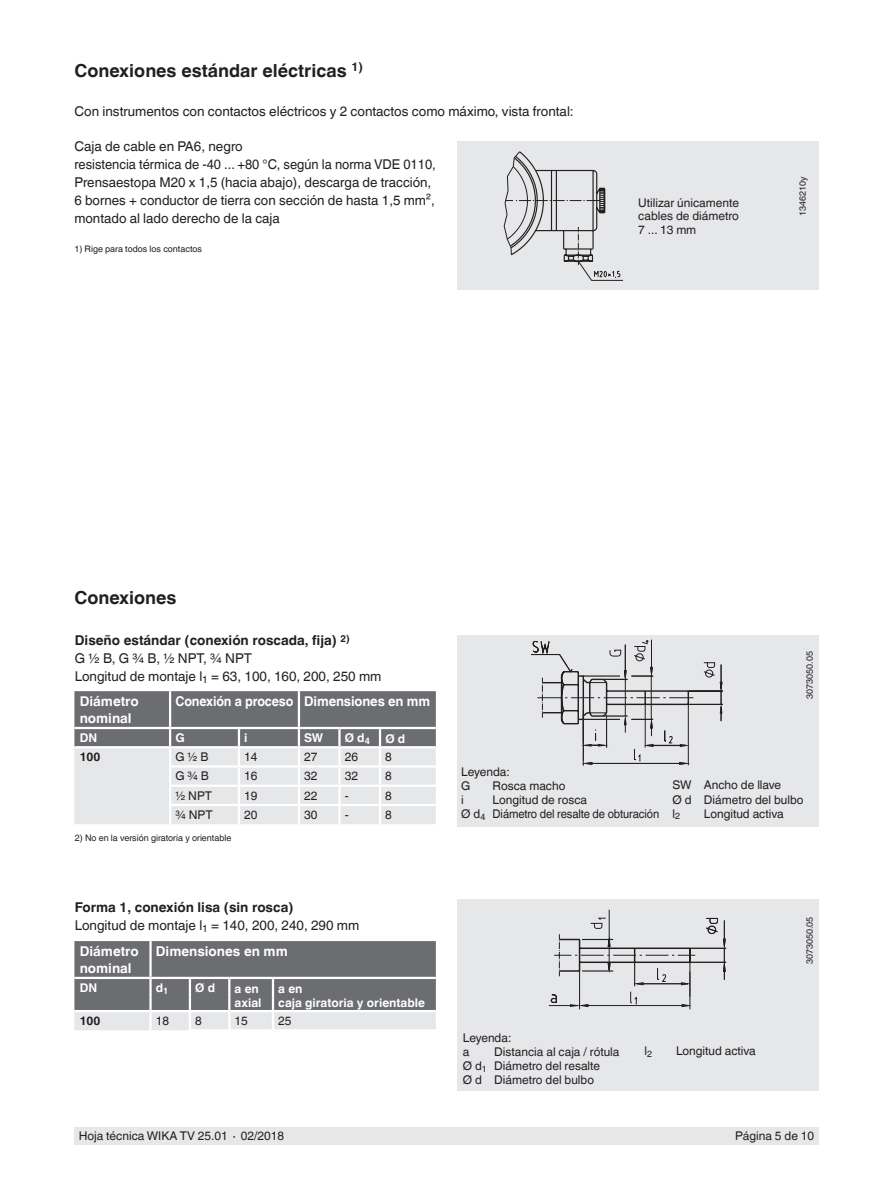
<style>
.page{position:relative;width:893px;height:1188px;background:#fff}
.page>*{position:absolute;margin:0;border:0;box-sizing:border-box;transform-origin:0 0}
.t1{font:700 18px "Helvetica World";color:#231f20}
.t2{font:13.5px/18px "Helvetica World";color:#231f20}
.t3{font:700 13.5px/16.5px "Helvetica World";color:#fff}
.t4{font:700 13.5px "Helvetica World";color:#fff;scale:.93 1}
.t5{font:12px/14.1px "Helvetica World";color:#231f20}
.t6{font:700 12px "Helvetica World";color:#fff}
.t7{font:700 12px "Helvetica World";color:#231f20}
.t8{font:9px "Helvetica World";color:#231f20}
.s1{font-weight:700}
</style>
<div class="page">
<div style="left:74px;top:1128px;width:745px;height:17px;background:#e6e7e9"></div>
<div style="left:457px;top:142px;width:362px;height:148px;background:#e6e7e9"></div>
<div style="left:458px;top:635px;width:361px;height:192px;background:#e6e7e9"></div>
<div style="left:458px;top:900px;width:361px;height:191px;background:#e6e7e9"></div>
<svg style="left:74px;top:941px;width:362px;height:89px;background:#8e8f91"></svg>
<svg style="left:74px;top:691px;width:362px;height:133px;background:#b9b9bc"></svg>
<svg style="left:504px;top:151px;width:119px;height:130px"></svg>
<svg style="left:531px;top:640px;width:192px;height:126px"></svg>
<svg style="left:548px;top:909px;width:179px;height:101px"></svg>
<h1 class="t1" style="left:74px;top:60px;width:290px">Conexiones estándar eléctricas <sup>1)</sup></h1>
<p class="t2" style="left:74px;top:102px;width:501px">Con instrumentos con contactos eléctricos y 2 contactos como máximo, vista frontal:</p>
<p class="t2" style="left:74px;top:138px;width:363px">Caja de cable en PA6, negro<br>resistencia térmica de -40 ... +80 °C, según la norma VDE 0110, Prensaestopa M20 x 1,5 (hacia abajo), descarga de tracción, 6 bornes + conductor de tierra con sección de hasta 1,5 mm², montado al lado derecho de la caja</p>
<p class="t8" style="left:74px;top:243px;width:129px">1) Rige para todos los contactos</p>
<p class="t5" style="left:638px;top:196px;width:102px;line-height:13.5px;text-align:justify">Utilizar únicamente cables de diámetro 7 ... 13 mm</p>
<p class="t8" style="left:797px;top:216px;width:41px;rotate:-90deg">1346210y</p>
<h1 class="t1" style="left:74px;top:587px;width:104px">Conexiones</h1>
<p class="t2" style="left:75px;top:631px;width:308px"><span class="s1">Diseño estándar (conexión roscada, fija)</span> <sup>2)<br></sup>G ½ B, G ¾ B, ½ NPT, ¾ NPT<br>Longitud de montaje l<sub>1</sub> = 63, 100, 160, 200, 250 mm</p>
<p class="t3" style="left:80px;top:693px;width:61px">Diámetro nominal</p>
<p class="t4" style="left:175px;top:694px;width:275px">Conexión a proceso Dimensiones en mm</p>
<p class="t6" style="left:80px;top:731px;width:19px">DN</p>
<p class="t6" style="left:175px;top:731px;width:11px">G</p>
<p class="t6" style="left:244px;top:731px;width:5px">i</p>
<p class="t6" style="left:304px;top:731px;width:21px">SW</p>
<p class="t6" style="left:345px;top:731px;width:27px">Ø d<sub>4</sub></p>
<p class="t6" style="left:385px;top:732px;width:21px">Ø d</p>
<p class="t7" style="left:80px;top:750px;width:22px">100</p>
<p class="t5" style="left:175px;top:750px;width:35px">G ½ B</p>
<p class="t5" style="left:244px;top:750px;width:15px">14</p>
<p class="t5" style="left:304px;top:750px;width:15px">27</p>
<p class="t5" style="left:345px;top:750px;width:15px">26</p>
<p class="t5" style="left:385px;top:750px;width:8px">8</p>
<p class="t5" style="left:175px;top:769px;width:35px">G ¾ B</p>
<p class="t5" style="left:244px;top:769px;width:15px">16</p>
<p class="t5" style="left:304px;top:769px;width:15px">32</p>
<p class="t5" style="left:345px;top:769px;width:15px">32</p>
<p class="t5" style="left:385px;top:769px;width:8px">8</p>
<p class="t5" style="left:175px;top:788px;width:38px">½ NPT</p>
<p class="t5" style="left:244px;top:788px;width:15px">19</p>
<p class="t5" style="left:304px;top:788px;width:15px">22</p>
<p class="t5" style="left:345px;top:788px;width:5px">-</p>
<p class="t5" style="left:385px;top:788px;width:8px">8</p>
<p class="t5" style="left:175px;top:808px;width:39px">¾ NPT</p>
<p class="t5" style="left:244px;top:808px;width:15px">20</p>
<p class="t5" style="left:304px;top:808px;width:15px">30</p>
<p class="t5" style="left:345px;top:808px;width:5px">-</p>
<p class="t5" style="left:385px;top:808px;width:8px">8</p>
<p class="t8" style="left:75px;top:833px;width:158px">2) No en la versión giratoria y orientable</p>
<p class="t2" style="left:75px;top:898px;width:286px"><span class="s1">Forma 1, conexión lisa (sin rosca)<br></span>Longitud de montaje l<sub>1</sub> = 140, 200, 240, 290 mm</p>
<p class="t3" style="left:80px;top:943px;width:61px">Diámetro nominal</p>
<p class="t3" style="left:156px;top:943px;width:133px">Dimensiones en mm</p>
<p class="t6" style="left:80px;top:981px;width:19px">DN</p>
<p class="t6" style="left:156px;top:981px;width:14px">d<sub>1</sub></p>
<p class="t6" style="left:195px;top:981px;width:21px">Ø d</p>
<p class="t6" style="left:235px;top:982px;width:26px">a en</p>
<p class="t6" style="left:278px;top:982px;width:26px">a en</p>
<p class="t6" style="left:235px;top:996px;width:28px">axial</p>
<p class="t6" style="left:278px;top:996px;width:148px">caja giratoria y orientable</p>
<p class="t7" style="left:80px;top:1014px;width:22px">100</p>
<p class="t5" style="left:156px;top:1014px;width:15px">18</p>
<p class="t5" style="left:195px;top:1014px;width:8px">8</p>
<p class="t5" style="left:235px;top:1014px;width:15px">15</p>
<p class="t5" style="left:278px;top:1014px;width:15px">25</p>
<p class="t8" style="left:804px;top:699px;width:49px;rotate:-90deg">3073050.05</p>
<p class="t5" style="left:461px;top:765px;width:50px">Leyenda:<br>G</p>
<p class="t5" style="left:493px;top:779px;width:74px">Rosca macho</p>
<p class="t5" style="left:461px;top:793px;width:4px">i</p>
<p class="t5" style="left:461px;top:793px;width:199px;text-indent:31px">Longitud de rosca<br>Ø d<sub>4</sub> Diámetro del resalte de obturación</p>
<p class="t5" style="left:672px;top:778px;width:133px">SW Ancho de llave<br>Ø d Diámetro del bulbo l<sub>2</sub></p>
<p class="t5" style="left:704px;top:807px;width:81px">Longitud activa</p>
<p class="t8" style="left:804px;top:964px;width:49px;rotate:-90deg">3073050.05</p>
<p class="t5" style="left:463px;top:1031px;width:50px">Leyenda: a</p>
<p class="t5" style="left:463px;top:1045px;width:158px;text-indent:31px">Distancia al caja / rótula<br>Ø d<sub>1</sub> Diámetro del resalte<br>Ø d Diámetro del bulbo</p>
<p class="t5" style="left:645px;top:1044px;width:9px">l<sub>2</sub></p>
<p class="t5" style="left:676px;top:1044px;width:81px">Longitud activa</p>
<p class="t5" style="left:79px;top:1129px;width:207px">Hoja técnica WIKA TV 25.01 ∙ 02/2018</p>
<p class="t5" style="left:735px;top:1129px;width:81px">Página 5 de 10</p>
</div>
